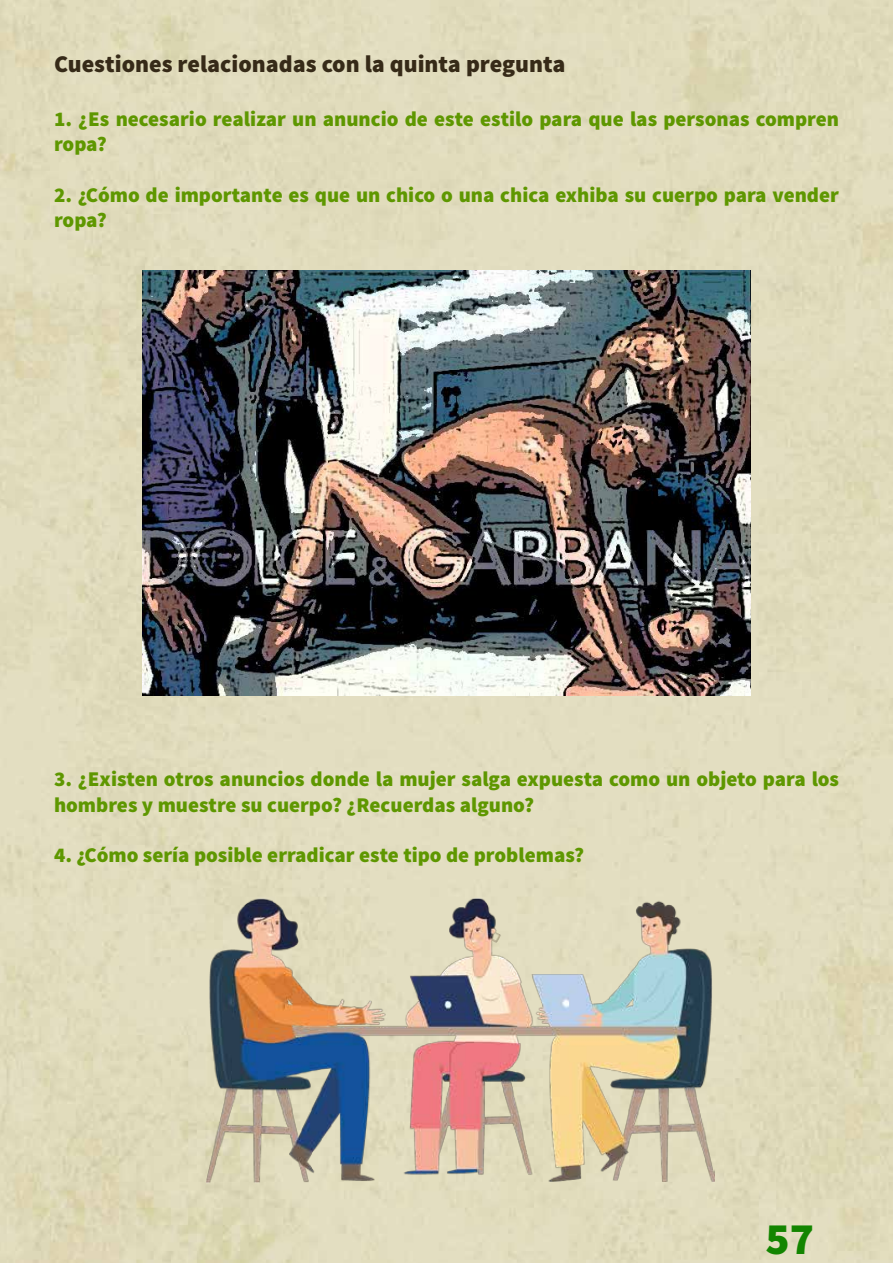
<style>
.page{position:relative;width:893px;height:1263px;background:#e1dcbd}
.page>*{position:absolute;margin:0;border:0;box-sizing:border-box;transform-origin:0 0}
.t1{font:900 45px "Source Sans Pro";color:#138500}
.t2{font:900 24px "Source Sans Pro";color:#362a18}
.t3{font:900 21px/25.2px "Source Sans Pro";color:#5e9700}
</style>
<div class="page">
<img style="left:143px;top:270px;width:607px;height:425px">
<img style="left:206px;top:890px;width:508px;height:319px">
<p class="t2" style="left:54px;top:48px;width:513px">Cuestiones relacionadas con la quinta pregunta</p>
<p class="t3" style="left:54px;top:107px;width:786px">1. ¿Es necesario realizar un anuncio de este estilo para que las personas compren ropa?</p>
<p class="t3" style="left:54px;top:183px;width:786px">2. ¿Cómo de importante es que un chico o una chica exhiba su cuerpo para vender ropa?</p>
<p class="t3" style="left:54px;top:768px;width:786px">3. ¿Existen otros anuncios donde la mujer salga expuesta como un objeto para los hombres y muestre su cuerpo? ¿Recuerdas alguno?</p>
<p class="t3" style="left:54px;top:843px;width:532px">4. ¿Cómo sería posible erradicar este tipo de problemas?</p>
<h1 class="t1" style="left:765px;top:1210px;width:50px">57</h1>
</div>
